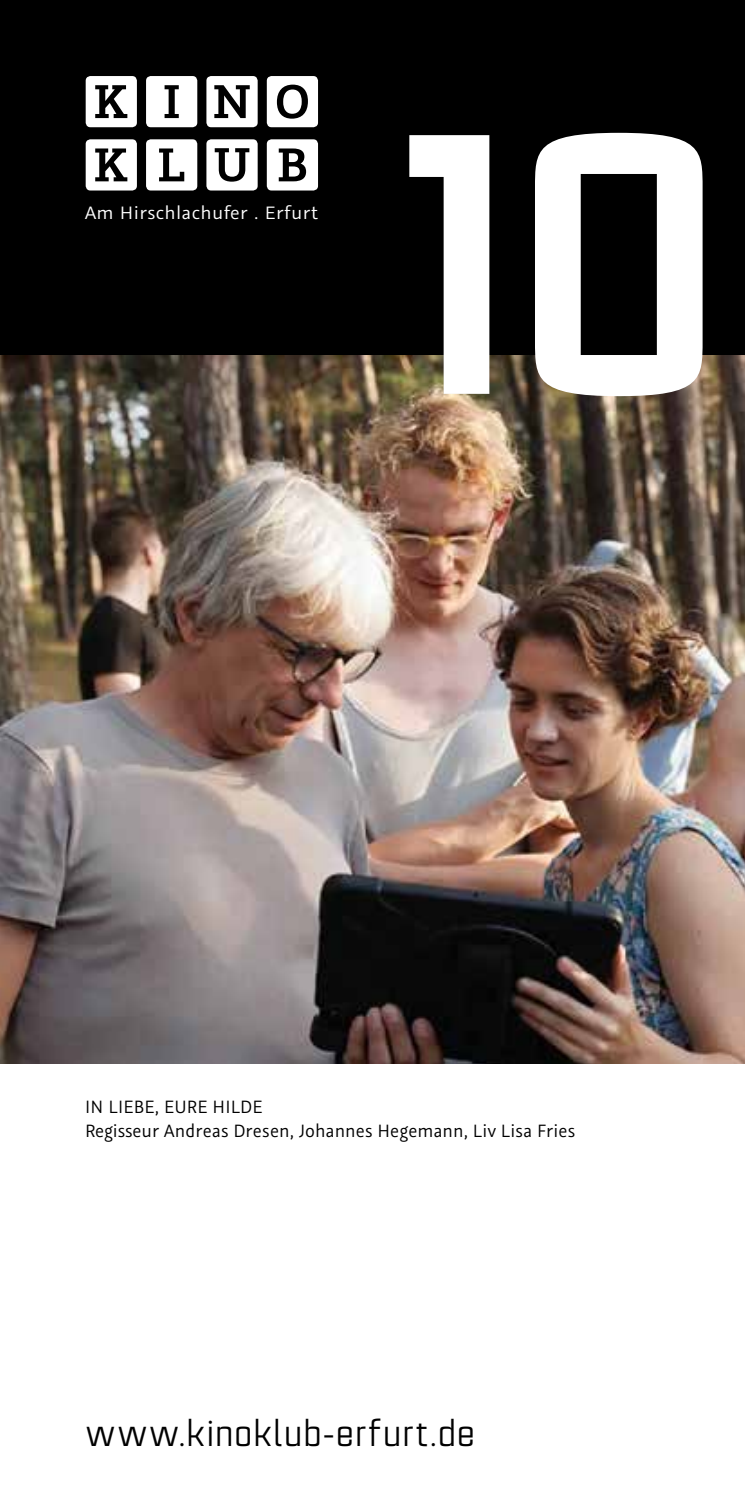
<style>
.page{position:relative;width:745px;height:1489px;background:#fff}
.page>*{position:absolute;margin:0;border:0;box-sizing:border-box;transform-origin:0 0}
.t1{font:900 380.25px "Estricta";color:#fff}
.t2{font:40px "Estricta";letter-spacing:.005em;color:#000}
.t3{font:20.25px "Graublau Sans";letter-spacing:.02em;color:#fff}
.t4{font:20px/24px "Graublau Sans";letter-spacing:.01em;color:#000;scale:.96 1}
</style>
<div class="page">
<img style="left:0;top:354px;width:744px;height:709px">
<div style="left:0;top:0;width:744px;height:354px;background:#000"></div>
<svg style="left:86px;top:76px;width:51px;height:51px"></svg>
<svg style="left:266px;top:76px;width:52px;height:51px"></svg>
<svg style="left:146px;top:76px;width:51px;height:51px;background:#e2e2e2"></svg>
<svg style="left:206px;top:76px;width:51px;height:51px"></svg>
<svg style="left:86px;top:139px;width:51px;height:51px"></svg>
<svg style="left:266px;top:139px;width:52px;height:51px"></svg>
<svg style="left:146px;top:139px;width:51px;height:51px;background:#dadada"></svg>
<svg style="left:206px;top:139px;width:51px;height:51px"></svg>
<p class="t3" style="left:85px;top:200px;width:234px">Am Hirschlachufer . Erfurt</p>
<h1 class="t1" style="left:399px;top:-13px;width:325px">10</h1>
<p class="t4" style="left:85px;top:1094px;width:511px">IN LIEBE, EURE HILDE<br>Regisseur Andreas Dresen, Johannes Hegemann, Liv Lisa Fries</p>
<h2 class="t2" style="left:85px;top:1404px;width:392px">www.kinoklub-erfurt.de</h2>
</div>
